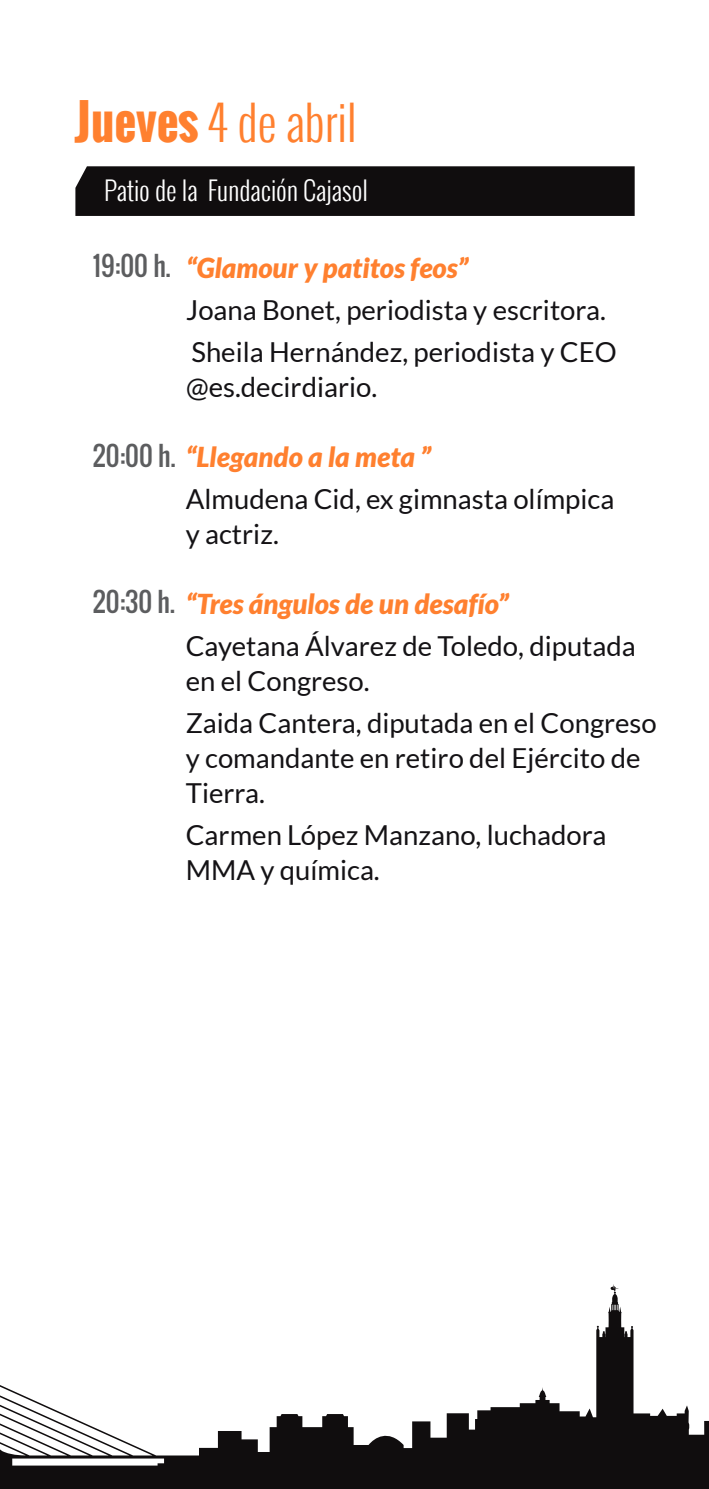
<style>
.page{position:relative;width:709px;height:1489px;background:#fff}
.page>*{position:absolute;margin:0;border:0;box-sizing:border-box;transform-origin:0 0}
.t1{font:300 47.5px "Oswald";color:#ff802f}
.t2{font:27.5px/42px "Lato";color:#141215}
.t3{font:italic 900 27.5px "Lato";color:#ff802f}
.t4{font:300 26px "Oswald";color:#fff}
.t5{font:26px "Oswald";color:#5c5d5f}
.s1{font-weight:700}
.s2{font-family:"Oswald";font-size:26px;color:#5c5d5f}
.s3{font-weight:900;font-style:italic;color:#ff802f}
</style>
<div class="page">
<svg style="left:0;top:1284px;width:709px;height:204px"></svg>
<div style="left:75px;top:166px;width:559px;height:50px;background:#100d0e"></div>
<h1 class="t1" style="left:75px;top:88px;width:284px"><span class="s1">JUEVES</span> 4 de abril</h1>
<p class="t4" style="left:104px;top:172px;width:265px">Patio de la Fundación Cajasol</p>
<p class="t5" style="left:93px;top:247px;width:79px">19:00 h.</p>
<p class="t3" style="left:186px;top:251px;width:284px">“Glamour y patitos feos”</p>
<p class="t2" style="left:186px;top:288px;width:432px">Joana Bonet, periodista y escritora.<br>Sheila Hernández, periodista y CEO</p>
<p class="t2" style="left:186px;top:366px;width:193px">@es.decirdiario.</p>
<p class="t2" style="left:186px;top:436px;width:430px;text-indent:-93px"><span class="s2">20:00 h.</span> <span class="s3">“Llegando a la meta ”<br></span>Almudena Cid, ex gimnasta olímpica</p>
<p class="t2" style="left:186px;top:513px;width:95px">y actriz.</p>
<p class="t2" style="left:186px;top:583px;width:451px;text-indent:-93px"><span class="s2">20:30 h.</span> <span class="s3">“Tres ángulos de un desafío”<br></span>Cayetana Álvarez de Toledo, diputada</p>
<p class="t2" style="left:186px;top:660px;width:472px">en el Congreso.<br>Zaida Cantera, diputada en el Congreso</p>
<p class="t2" style="left:186px;top:740px;width:456px;line-height:35px">y comandante en retiro del Ejército de<br>Tierra.</p>
<p class="t2" style="left:186px;top:817px;width:422px;line-height:35px">Carmen López Manzano, luchadora<br>MMA y química.</p>
</div>
